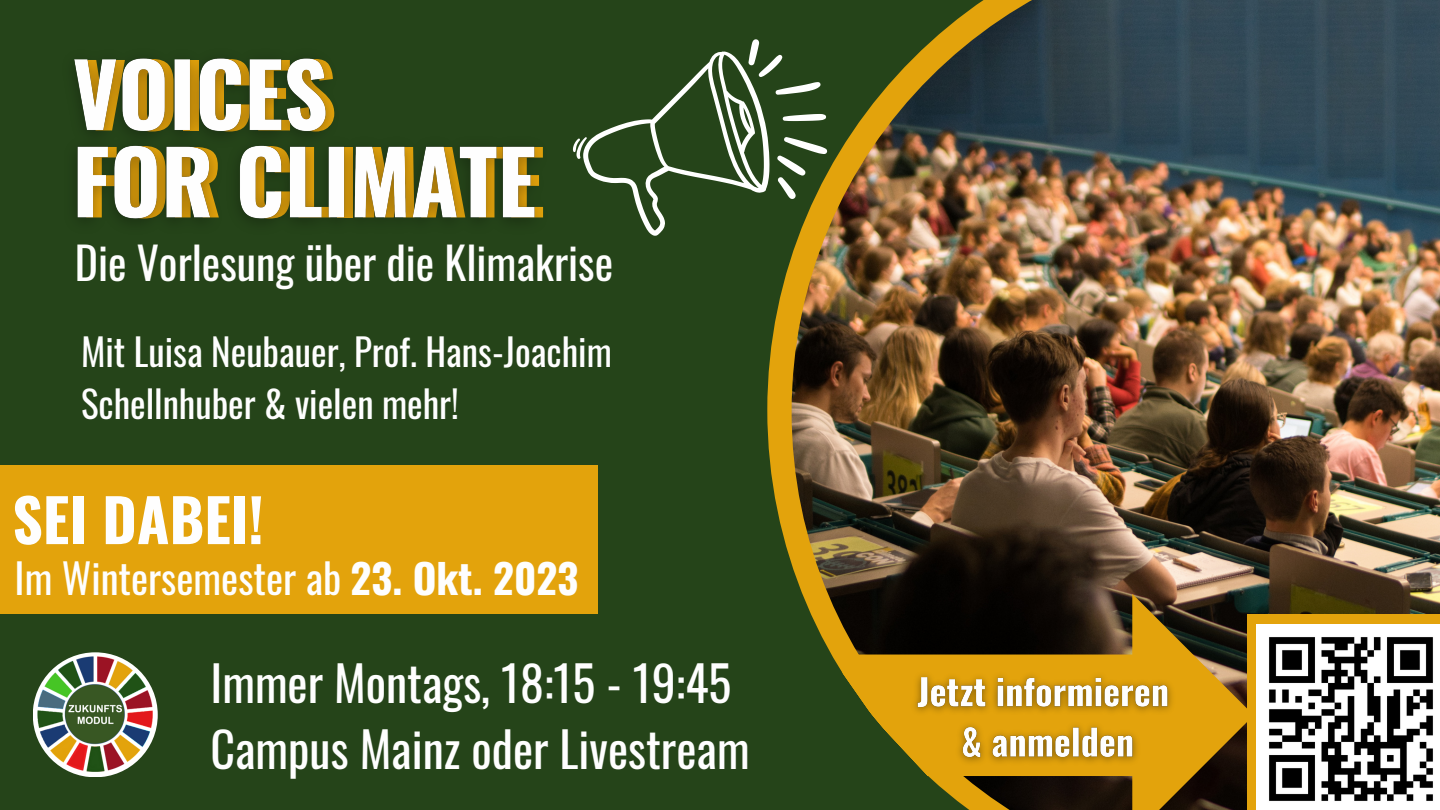
<style>
.page{position:relative;width:1440px;height:810px;background:#254419}
.page>*{position:absolute;margin:0;border:0;box-sizing:border-box;transform-origin:0 0}
.t1{font:700 87px "Oswald";color:#e3a30c}
.t2{font:700 59.2px "Oswald";color:#fefefe}
.t3{font:48px "Oswald";color:#fefefe}
.t4{font:44px "Oswald";color:#fefefe}
.t5{font:40.7px "Oswald";color:#fefefe}
.t6{font:37px/51.8px "Oswald";color:#fefefe}
.s1{font-weight:700}
</style>
<div class="page">
<svg style="left:767px;top:255px;width:25px;height:310px;fill:#e3a30c"></svg>
<img style="left:792px;top:0;width:648px;height:651px">
<svg style="left:842px;top:594px;width:412px;height:216px;background:#43310d"></svg>
<img style="left:74px;top:58px;width:461px;height:163px">
<div style="left:1247px;top:614px;width:193px;height:196px;background:#e3a30c"></div>
<img style="left:1257px;top:624px;width:183px;height:186px">
<svg style="left:573px;top:39px;width:254px;height:197px"></svg>
<div style="left:0;top:465px;width:597px;height:149px;background:#e3a30c"></div>
<img style="left:36px;top:652px;width:122px;height:125px">
<img style="left:949px;top:652px;width:242px;height:129px">
<svg style="left:829px;top:651px;width:120px;height:159px"></svg>
<p class="t1" style="left:81px;top:27px;width:257px">VOICES</p>
<p class="t1" style="left:81px;top:114px;width:465px">FOR CLIMATE</p>
<p class="t4" style="left:75px;top:229px;width:540px">Die Vorlesung über die Klimakrise</p>
<p class="t6" style="left:81px;top:324px;width:532px">Mit Luisa Neubauer, Prof. Hans-Joachim<br>Schellnhuber &amp; vielen mehr!</p>
<p class="t2" style="left:12px;top:474px;width:253px">SEI DABEI!</p>
<p class="t5" style="left:15px;top:547px;width:565px">Im Wintersemester ab <span class="s1">23. Okt. 2023</span></p>
<p class="t3" style="left:211px;top:645px;width:522px">Immer Montags, 18:15 - 19:45</p>
<p class="t3" style="left:211px;top:712px;width:541px">Campus Mainz oder Livestream</p>
</div>
